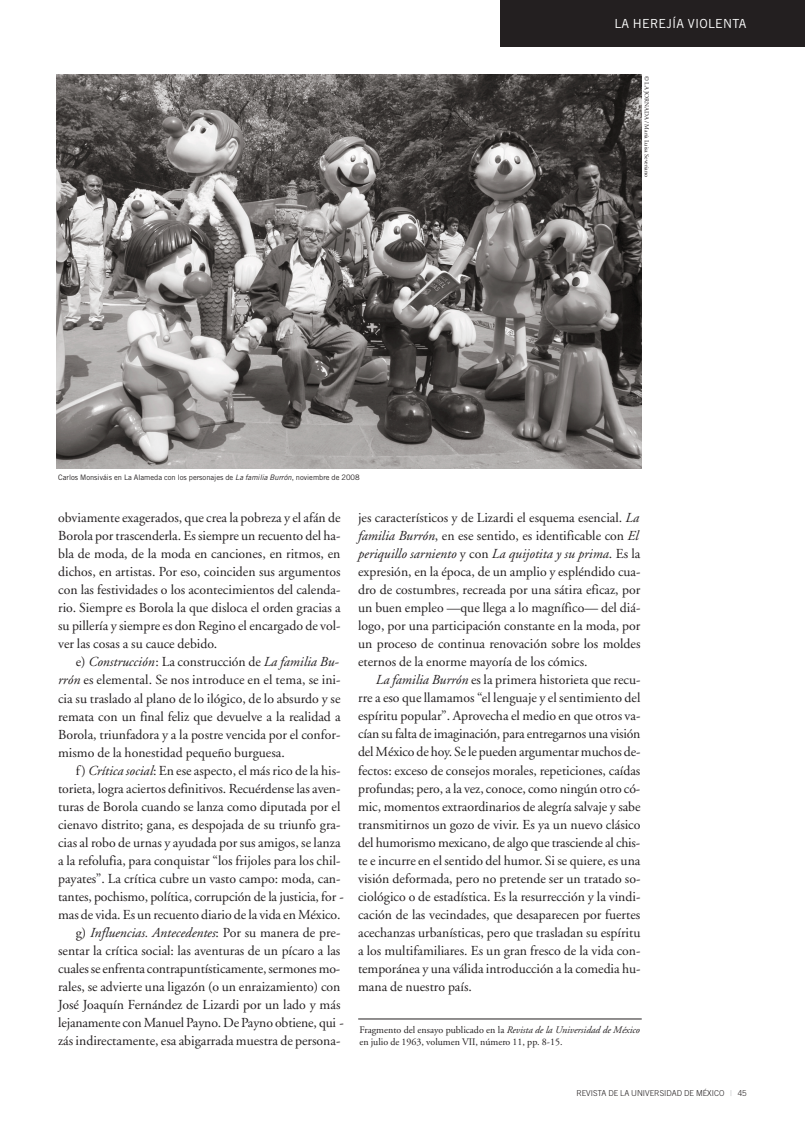
<style>
.page{position:relative;width:805px;height:1142px;background:#fff}
.page>*{position:absolute;margin:0;border:0;box-sizing:border-box;transform-origin:0 0}
.t1{font:13.75px/18px "Adobe Garamond";color:#231f20;text-align:justify}
.t2{font:12.5px "Trade Gothic";letter-spacing:.02em;color:#fff}
.t3{font:10px/12px "Adobe Garamond";color:#231f20}
.t4{font:300 8.12px "Trade Gothic";color:#231f20}
.t5{font:7.5px "Trade Gothic";color:#231f20}
.t6{font:6.25px "Adobe Garamond";color:#231f20}
.s1{font-style:italic}
.s2{font-weight:400;color:#bcbdc0}
</style>
<div class="page">
<div style="left:500px;top:0;width:305px;height:46px;background:#231f20"></div>
<hr style="left:358px;top:1018px;width:284px;height:1px;background:#231f20">
<img style="left:57px;top:75px;width:585px;height:393px">
<p class="t2" style="left:614px;top:19px;width:134px">LA HEREJÍA VIOLENTA</p>
<p class="t5" style="left:58px;top:474px;width:303px">Carlos Monsiváis en La Alameda con los personajes de <span class="s1">La familia Burrón</span>, noviembre de 2008</p>
<p class="t6" style="left:649px;top:76px;width:103px;rotate:90deg">© LA JORNADA / María Luisa Severiano</p>
<p class="t1" style="left:58px;top:510px;width:284px">obviamente exagerados, que crea la pobreza y el afán de Borola por trascenderla. Es siempre un recuento del ha - bla de moda, de la moda en canciones, en ritmos, en dichos, en artistas. Por eso, coinciden sus argumentos con las festividades o los acontecimientos del calenda&shy;rio. Siempre es Borola la que disloca el orden gracias a su pillería y siempre es don Regino el encargado de vol&shy;ver las cosas a su cauce debido.</p>
<p class="t1" style="left:58px;top:654px;width:284px;text-indent:18px">e) <span class="s1">Construcción</span>: La construcción de <span class="s1">La familia Bu - rrón</span> es elemental. Se nos introduce en el tema, se ini&shy;cia su traslado al plano de lo ilógico, de lo absurdo y se remata con un final feliz que devuelve a la realidad a Borola, triunfadora y a la postre vencida por el confor&shy;mismo de la honestidad pequeño burguesa.</p>
<p class="t1" style="left:58px;top:762px;width:287px;text-align:right">f) <span class="s1">Crítica social</span>: En ese aspecto, el más rico de la his&shy;torieta, logra aciertos definitivos. Recuérdense las aven&shy;turas de Borola cuando se lanza como diputada por el cienavo distrito; gana, es despojada de su triunfo gra&shy;cias al robo de urnas y ayudada por sus amigos, se lanza a la refolufia, para conquistar “los frijoles para los chil&shy;payates”. La crítica cubre un vasto campo: moda, can&shy;tantes, pochismo, política, corrupción de la justicia, for - mas de vida. Es un recuento diario de la vida en México. g) <span class="s1">Influencias. Antecedentes</span>: Por su manera de pre&shy;sentar la crítica social: las aventuras de un pícaro a las cuales se enfrenta contrapuntísticamente, sermones mo - rales, se advierte una ligazón (o un enraizamiento) con José Joaquín Fernández de Lizardi por un lado y más lejanamente con Manuel Payno. De Payno obtiene, qui - zás indirectamente, esa abigarrada muestra de persona-</p>
<p class="t1" style="left:358px;top:510px;width:284px;text-align:left">jes característicos y de Lizardi el esquema esencial. <span class="s1">La familia Burrón</span>, en ese sentido, es identificable con <span class="s1">El periquillo sarniento</span> y con <span class="s1">La quijotita y su prima</span>. Es la expresión, en la época, de un amplio y espléndido cua&shy;dro de costumbres, recreada por una sátira eficaz, por un buen empleo —que llega a lo magnífico— del diá&shy;logo, por una participación constante en la moda, por un proceso de continua renovación sobre los moldes eternos de la enorme mayoría de los cómics.</p>
<p class="t1" style="left:358px;top:672px;width:284px;text-indent:18px"><span class="s1">La familia Burrón</span> es la primera historieta que recu&shy;rre a eso que llamamos “el lenguaje y el sentimiento del espíritu popular”. Aprovecha el medio en que otros va - cían su falta de imaginación, para entregarnos una visión del México de hoy. Se le pueden argumentar muchos de - fectos: exceso de consejos morales, repeticiones, caídas profundas; pero, a la vez, conoce, como ningún otro có - mic, momentos extraordinarios de alegría salvaje y sabe transmitirnos un gozo de vivir. Es ya un nuevo clásico del humorismo mexicano, de algo que trasciende al chis - te e incurre en el sentido del humor. Si se quiere, es una visión deformada, pero no pretende ser un tratado so - ciológico o de estadística. Es la resurrección y la vindi&shy;cación de las vecindades, que desaparecen por fuertes acechanzas urbanísticas, pero que trasladan su espíritu a los multifamiliares. Es un gran fresco de la vida con&shy;temporánea y una válida introducción a la comedia hu - mana de nuestro país.</p>
<p class="t3" style="left:359px;top:1024px;width:282px">Fragmento del ensayo publicado en la <span class="s1">Revista de la Universidad de México </span>en julio de 1963, volumen VII, número 11, pp. 8-15.</p>
<p class="t4" style="left:576px;top:1089px;width:172px">REVISTA DE LA UNIVERSIDAD DE MÉXICO <span class="s2">|</span> 45</p>
</div>
